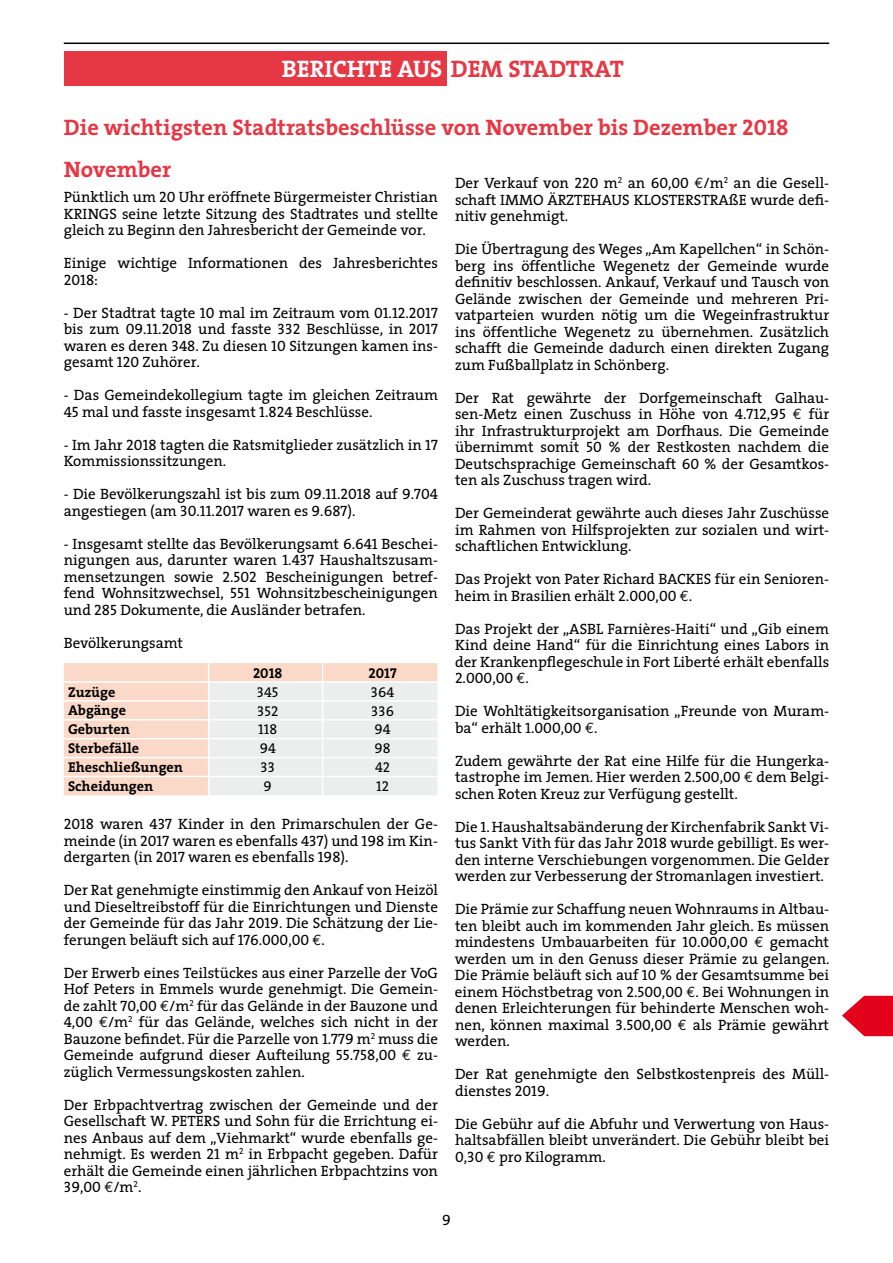
<style>
.page{position:relative;width:893px;height:1263px;background:#fff}
.page>*{position:absolute;margin:0;border:0;box-sizing:border-box;transform-origin:0 0}
.t1{font:24px "The Serif Bold Caps";color:#fff}
.t2{font:700 24px "The Serif";letter-spacing:.09em;color:#e53844}
.t3{font:700 22.5px "The Serif";color:#e53844}
.t4{font:15px/16.5px "The Serif";color:#000;text-align:justify}
.t5{font:15px "The Serif Caps";color:#000}
.t6{font:700 14.25px "The Serif";color:#000}
.t7{font:14.25px "The Serif Caps";color:#000}
.t8{font:14.25px "The Serif Bold Caps";color:#000}
.s1{font-family:"The Serif";font-weight:700;color:#e53844}
.s2{font-family:"The Serif Bold Caps";font-weight:400}
.s3{font-family:"The Serif Caps"}
.s4{font-family:"The Serif"}
.s5{font-family:"Euro Mono"}
</style>
<div class="page">
<hr style="left:64px;top:43px;width:765px;height:1px;background:#000">
<div style="left:64px;top:51px;width:382px;height:34px;background:#e53844"></div>
<div style="left:64px;top:663px;width:144px;height:132px;background:#fbd9c9"></div>
<hr style="left:64px;top:681px;width:145px;height:2px;background:#fff">
<hr style="left:64px;top:700px;width:145px;height:2px;background:#fff">
<hr style="left:64px;top:719px;width:145px;height:1px;background:#fff">
<hr style="left:64px;top:738px;width:145px;height:1px;background:#fff">
<hr style="left:64px;top:757px;width:145px;height:1px;background:#fff">
<hr style="left:64px;top:776px;width:145px;height:1px;background:#fff">
<svg style="left:208px;top:663px;width:229px;height:132px;background:#efebe9"></svg>
<svg style="left:842px;top:996px;width:51px;height:40px"></svg>
<h1 class="t1" style="left:282px;top:49px;width:187px">BERICHTE AUS <span class="s1">dem</span></h1>
<h1 class="t2" style="left:508px;top:49px;width:117px">Stadtrat</h1>
<h2 class="t3" style="left:64px;top:109px;width:727px">Die wichtigsten Stadtratsbeschlüsse von November bis Dezember <span class="s2">2018</span></h2>
<h2 class="t3" style="left:64px;top:151px;width:109px">November</h2>
<p class="t4" style="left:64px;top:188px;width:376px">Pünktlich um <span class="s3">20</span> Uhr eröffnete Bürgermeister Christian KRINGS seine letzte Sitzung des Stadtrates und stellte gleich zu Beginn den Jahresbericht der Gemeinde vor.</p>
<p class="t4" style="left:64px;top:254px;width:376px">Einige wichtige Informationen des Jahresberichtes</p>
<p class="t5" style="left:64px;top:267px;width:36px">2018<span class="s4">:</span></p>
<p class="t4" style="left:64px;top:304px;width:376px">- Der Stadtrat tagte <span class="s3">10</span> mal im Zeitraum vom <span class="s3">01</span>.<span class="s3">12</span>.<span class="s3">2017 </span>bis zum <span class="s3">09</span>.<span class="s3">11</span>.<span class="s3">2018</span> und fasste <span class="s3">332</span> Beschlüsse, in <span class="s3">2017 </span>waren es deren <span class="s3">348</span>. Zu diesen <span class="s3">10</span> Sitzungen kamen ins&shy;gesamt <span class="s3">120</span> Zuhörer.</p>
<p class="t4" style="left:64px;top:386px;width:376px">- Das Gemeindekollegium tagte im gleichen Zeitraum<br><span class="s3">45</span> mal und fasste insgesamt <span class="s3">1</span>.<span class="s3">824</span> Beschlüsse.</p>
<p class="t4" style="left:64px;top:436px;width:376px">- Im Jahr <span class="s3">2018</span> tagten die Ratsmitglieder zusätzlich in <span class="s3">17<br></span>Kommissionssitzungen.</p>
<p class="t4" style="left:64px;top:485px;width:376px">- Die Bevölkerungszahl ist bis zum <span class="s3">09</span>.<span class="s3">11</span>.<span class="s3">2018</span> auf <span class="s3">9</span>.<span class="s3">704 </span>angestiegen (am <span class="s3">30</span>.<span class="s3">11</span>.<span class="s3">2017</span> waren es <span class="s3">9</span>.<span class="s3">687</span>).</p>
<p class="t4" style="left:64px;top:535px;width:376px">- Insgesamt stellte das Bevölkerungsamt <span class="s3">6</span>.<span class="s3">641</span> Beschei&shy;nigungen aus, darunter waren <span class="s3">1</span>.<span class="s3">437</span> Haushaltszusam&shy;mensetzungen sowie <span class="s3">2</span>.<span class="s3">502</span> Bescheinigungen betref&shy;fend Wohnsitzwechsel, <span class="s3">551</span> Wohnsitzbescheinigungen und <span class="s3">285</span> Dokumente, die Ausländer betrafen.</p>
<p class="t4" style="left:64px;top:634px;width:121px">Bevölkerungsamt</p>
<p class="t8" style="left:253px;top:661px;width:31px">2018</p>
<p class="t8" style="left:368px;top:661px;width:30px">2017</p>
<p class="t6" style="left:68px;top:680px;width:49px">Zuzüge</p>
<p class="t7" style="left:257px;top:680px;width:23px">345</p>
<p class="t7" style="left:371px;top:680px;width:25px">364</p>
<p class="t6" style="left:68px;top:699px;width:59px">Abgänge</p>
<p class="t7" style="left:257px;top:699px;width:23px">352</p>
<p class="t7" style="left:371px;top:699px;width:24px">336</p>
<p class="t6" style="left:68px;top:718px;width:63px">Geburten</p>
<p class="t7" style="left:258px;top:718px;width:20px">118</p>
<p class="t7" style="left:374px;top:718px;width:18px">94</p>
<p class="t6" style="left:68px;top:736px;width:73px">Sterbefälle</p>
<p class="t7" style="left:260px;top:737px;width:18px">94</p>
<p class="t7" style="left:374px;top:737px;width:18px">98</p>
<p class="t6" style="left:68px;top:755px;width:117px">Eheschließungen</p>
<p class="t7" style="left:260px;top:755px;width:16px">33</p>
<p class="t7" style="left:375px;top:755px;width:17px">42</p>
<p class="t6" style="left:68px;top:774px;width:87px">Scheidungen</p>
<p class="t7" style="left:264px;top:774px;width:10px">9</p>
<p class="t7" style="left:376px;top:774px;width:14px">12</p>
<p class="t4" style="left:64px;top:815px;width:376px"><span class="s3">2018</span> waren <span class="s3">437</span> Kinder in den Primarschulen der Ge&shy;meinde (in <span class="s3">2017</span> waren es ebenfalls <span class="s3">437</span>) und <span class="s3">198</span> im Kin&shy;dergarten (in <span class="s3">2017</span> waren es ebenfalls <span class="s3">198</span>).</p>
<p class="t4" style="left:64px;top:881px;width:376px">Der Rat genehmigte einstimmig den Ankauf von Heizöl und Dieseltreibstoff für die Einrichtungen und Dienste der Gemeinde für das Jahr <span class="s3">2019</span>. Die Schätzung der Lie&shy;ferungen beläuft sich auf <span class="s3">176</span>.<span class="s3">000</span>,<span class="s3">00</span> <span class="s5">€</span>.</p>
<p class="t4" style="left:64px;top:964px;width:376px">Der Erwerb eines Teilstückes aus einer Parzelle der VoG Hof Peters in Emmels wurde genehmigt. Die Gemein&shy;de zahlt <span class="s3">70</span>,<span class="s3">00</span> <span class="s5">€</span>/m<sup>2</sup> für das Gelände in der Bauzone und <span class="s3">4</span>,<span class="s3">00</span> <span class="s5">€</span>/m<sup>2</sup> für das Gelände, welches sich nicht in der Bauzone befindet. Für die Parzelle von <span class="s3">1</span>.<span class="s3">779</span> m<sup>2</sup> muss die Gemeinde aufgrund dieser Aufteilung <span class="s3">55</span>.<span class="s3">758</span>,<span class="s3">00</span> <span class="s5">€</span> zu&shy;züglich Vermessungskosten zahlen.</p>
<p class="t4" style="left:64px;top:1096px;width:376px">Der Erbpachtvertrag zwischen der Gemeinde und der Gesellschaft W. PETERS und Sohn für die Errichtung ei&shy;nes Anbaus auf dem „Viehmarkt“ wurde ebenfalls ge&shy;nehmigt. Es werden <span class="s3">21</span> m<sup>2</sup> in Erbpacht gegeben. Dafür erhält die Gemeinde einen jährlichen Erbpachtzins von</p>
<p class="t5" style="left:64px;top:1175px;width:79px">39<span class="s4">,</span>00 <span class="s5">€</span><span class="s4">/m</span><sup>2</sup><span class="s4">.</span></p>
<p class="t4" style="left:455px;top:175px;width:376px">Der Verkauf von <span class="s3">220</span> m<sup>2</sup> an <span class="s3">60</span>,<span class="s3">00</span> <span class="s5">€</span>/m<sup>2</sup> an die Gesell&shy;schaft IMMO ÄRZTEHAUS KLOSTERSTRAßE wurde defi&shy;nitiv genehmigt.</p>
<p class="t4" style="left:455px;top:241px;width:376px">Die Übertragung des Weges „Am Kapellchen“ in Schön&shy;berg ins öffentliche Wegenetz der Gemeinde wurde definitiv beschlossen. Ankauf, Verkauf und Tausch von Gelände zwischen der Gemeinde und mehreren Pri&shy;vatparteien wurden nötig um die Wegeinfrastruktur ins öffentliche Wegenetz zu übernehmen. Zusätzlich schafft die Gemeinde dadurch einen direkten Zugang zum Fußballplatz in Schönberg.</p>
<p class="t4" style="left:455px;top:389px;width:376px">Der Rat gewährte der Dorfgemeinschaft Galhau&shy;sen-Metz einen Zuschuss in Höhe von <span class="s3">4</span>.<span class="s3">712</span>,<span class="s3">95</span> <span class="s5">€</span> für ihr Infrastrukturprojekt am Dorfhaus. Die Gemeinde übernimmt somit <span class="s3">50</span> % der Restkosten nachdem die Deutschsprachige Gemeinschaft <span class="s3">60</span> % der Gesamtkos&shy;ten als Zuschuss tragen wird.</p>
<p class="t4" style="left:455px;top:505px;width:376px">Der Gemeinderat gewährte auch dieses Jahr Zuschüsse im Rahmen von Hilfsprojekten zur sozialen und wirt&shy;schaftlichen Entwicklung.</p>
<p class="t4" style="left:455px;top:571px;width:376px">Das Projekt von Pater Richard BACKES für ein Senioren&shy;heim in Brasilien erhält <span class="s3">2</span>.<span class="s3">000</span>,<span class="s3">00</span> <span class="s5">€</span>.</p>
<p class="t4" style="left:455px;top:620px;width:376px">Das Projekt der „ASBL Farnières-Haiti“ und „Gib einem Kind deine Hand“ für die Einrichtung eines Labors in der Krankenpflegeschule in Fort Liberté erhält ebenfalls</p>
<p class="t5" style="left:455px;top:666px;width:75px">2<span class="s4">.</span>000<span class="s4">,</span>00 <span class="s5">€</span><span class="s4">.</span></p>
<p class="t4" style="left:455px;top:703px;width:376px">Die Wohltätigkeitsorganisation „Freunde von Muram&shy;ba“ erhält <span class="s3">1</span>.<span class="s3">000</span>,<span class="s3">00</span> <span class="s5">€</span>.</p>
<p class="t4" style="left:455px;top:752px;width:376px">Zudem gewährte der Rat eine Hilfe für die Hungerka&shy;tastrophe im Jemen. Hier werden <span class="s3">2</span>.<span class="s3">500</span>,<span class="s3">00</span> <span class="s5">€</span> dem Belgi&shy;schen Roten Kreuz zur Verfügung gestellt.</p>
<p class="t4" style="left:455px;top:818px;width:376px">Die <span class="s3">1</span>. Haushaltsabänderung der Kirchenfabrik Sankt Vi&shy;tus Sankt Vith für das Jahr <span class="s3">2018</span> wurde gebilligt. Es wer&shy;den interne Verschiebungen vorgenommen. Die Gelder werden zur Verbesserung der Stromanlagen investiert.</p>
<p class="t4" style="left:455px;top:901px;width:376px">Die Prämie zur Schaffung neuen Wohnraums in Altbau&shy;ten bleibt auch im kommenden Jahr gleich. Es müssen mindestens Umbauarbeiten für <span class="s3">10</span>.<span class="s3">000</span>,<span class="s3">00</span> <span class="s5">€</span> gemacht werden um in den Genuss dieser Prämie zu gelangen.<br>Die Prämie beläuft sich auf <span class="s3">10</span> % der Gesamtsumme bei einem Höchstbetrag von <span class="s3">2</span>.<span class="s3">500</span>,<span class="s3">00</span> <span class="s5">€</span>. Bei Wohnungen in denen Erleichterungen für behinderte Menschen woh&shy;nen, können maximal <span class="s3">3</span>.<span class="s3">500</span>,<span class="s3">00</span> <span class="s5">€</span> als Prämie gewährt werden.</p>
<p class="t4" style="left:455px;top:1066px;width:376px">Der Rat genehmigte den Selbstkostenpreis des Müll&shy;dienstes <span class="s3">2019</span>.</p>
<p class="t4" style="left:455px;top:1115px;width:376px">Die Gebühr auf die Abfuhr und Verwertung von Haus&shy;haltsabfällen bleibt unverändert. Die Gebühr bleibt bei <span class="s3">0</span>,<span class="s3">30</span> <span class="s5">€</span> pro Kilogramm.</p>
<p class="t5" style="left:442px;top:1207px;width:10px">9</p>
</div>
